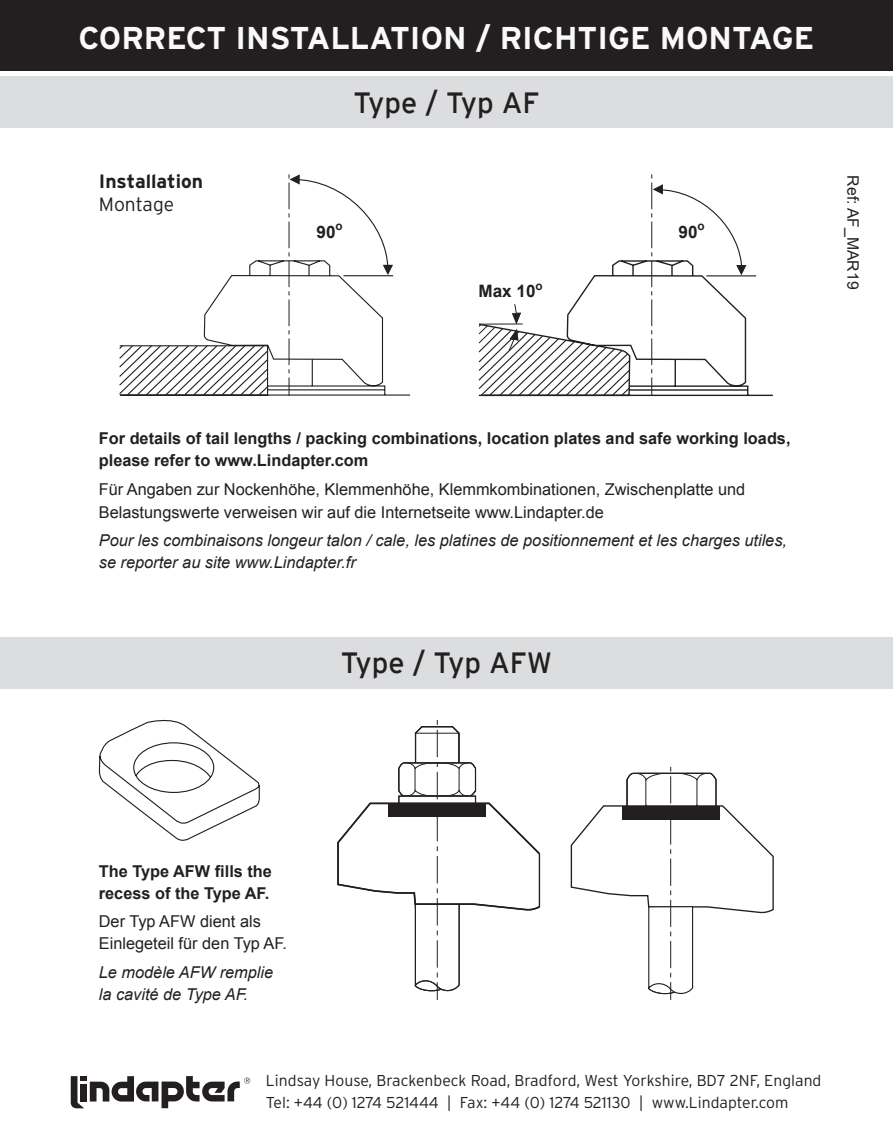
<style>
.page{position:relative;width:893px;height:1136px;background:#fff}
.page>*{position:absolute;margin:0;border:0;box-sizing:border-box;transform-origin:0 0}
.t1{font:700 31.5px "Interstate";color:#f9f9f9}
.t2{font:29.25px "Interstate";color:#231f20}
.t3{font:700 19.35px "Interstate";color:#231f20}
.t4{font:300 19.35px "Interstate";color:#231f20}
.t5{font:700 17.1px "Arial";color:#231f20}
.t6{font:16.2px "Arial";color:#231f20}
.t7{font:italic 16.2px "Arial";color:#231f20}
.t8{font:700 16.2px/22.5px "Arial";color:#231f20}
.t9{font:300 15.75px "Interstate";color:#231f20}
.t10{font:15.75px "Arial";color:#231f20}
</style>
<div class="page">
<svg style="left:478px;top:189px;width:279px;height:208px"></svg>
<svg style="left:478px;top:303px;width:46px;height:48px"></svg>
<svg style="left:736px;top:265px;width:10px;height:10px"></svg>
<svg style="left:337px;top:720px;width:204px;height:279px"></svg>
<div style="left:388px;top:803px;width:98px;height:14px;background:#231f20"></div>
<svg style="left:570px;top:767px;width:204px;height:232px"></svg>
<div style="left:622px;top:805px;width:97px;height:14px;background:#231f20"></div>
<svg style="left:98px;top:719px;width:162px;height:122px"></svg>
<div style="left:0;top:637px;width:893px;height:51px;background:#dcdddf"></div>
<div style="left:0;top:0;width:893px;height:70px;background:#231f20"></div>
<div style="left:0;top:77px;width:893px;height:51px;background:#dcdddf"></div>
<svg style="left:71px;top:1076px;width:179px;height:32px"></svg>
<svg style="left:119px;top:174px;width:292px;height:222px"></svg>
<svg style="left:651px;top:174px;width:12px;height:222px"></svg>
<p class="t1" style="left:79px;top:20px;width:737px">CORRECT INSTALLATION / RICHTIGE MONTAGE</p>
<p class="t3" style="left:99px;top:171px;width:106px">Installation</p>
<p class="t4" style="left:99px;top:193px;width:77px">Montage</p>
<p class="t2" style="left:353px;top:86px;width:188px">Type / Typ AF</p>
<p class="t5" style="left:317px;top:220px;width:28px">90<sup>o</sup></p>
<p class="t5" style="left:679px;top:220px;width:28px">90<sup>o</sup></p>
<p class="t5" style="left:478px;top:280px;width:66px">Max 10<sup>o</sup></p>
<p class="t10" style="left:863px;top:175px;width:115px;rotate:90deg">Ref: AF_MAR19</p>
<p class="t8" style="left:99px;top:427px;width:693px">For details of tail lengths / packing combinations, location plates and safe working loads, please refer to www.Lindapter.com</p>
<p class="t6" style="left:99px;top:478px;width:648px">Für Angaben zur Nockenhöhe, Klemmenhöhe, Klemmkombinationen, Zwischenplatte und</p>
<p class="t6" style="left:99px;top:501px;width:507px">Belastungswerte verweisen wir auf die Internetseite www.Lindapter.de</p>
<p class="t7" style="left:99px;top:530px;width:690px">Pour les combinaisons longeur talon / cale, les platines de positionnement et les charges utiles,</p>
<p class="t7" style="left:99px;top:552px;width:258px">se reporter au site www.Lindapter.fr</p>
<p class="t2" style="left:341px;top:646px;width:213px">Type / Typ AFW</p>
<p class="t8" style="left:99px;top:860px;width:175px">The Type AFW fills the recess of the Type AF.</p>
<p class="t6" style="left:99px;top:910px;width:163px">Der Typ AFW dient als</p>
<p class="t6" style="left:99px;top:932px;width:190px">Einlegeteil für den Typ AF.</p>
<p class="t7" style="left:99px;top:961px;width:176px">Le modèle AFW remplie</p>
<p class="t7" style="left:99px;top:983px;width:151px">la cavité de Type AF.</p>
<p class="t9" style="left:266px;top:1071px;width:557px">Lindsay House, Brackenbeck Road, Bradford, West Yorkshire, BD7 2NF, England</p>
<p class="t9" style="left:266px;top:1093px;width:524px">Tel: +44 (0) 1274 521444 | Fax: +44 (0) 1274 521130 | www.Lindapter.com</p>
</div>
